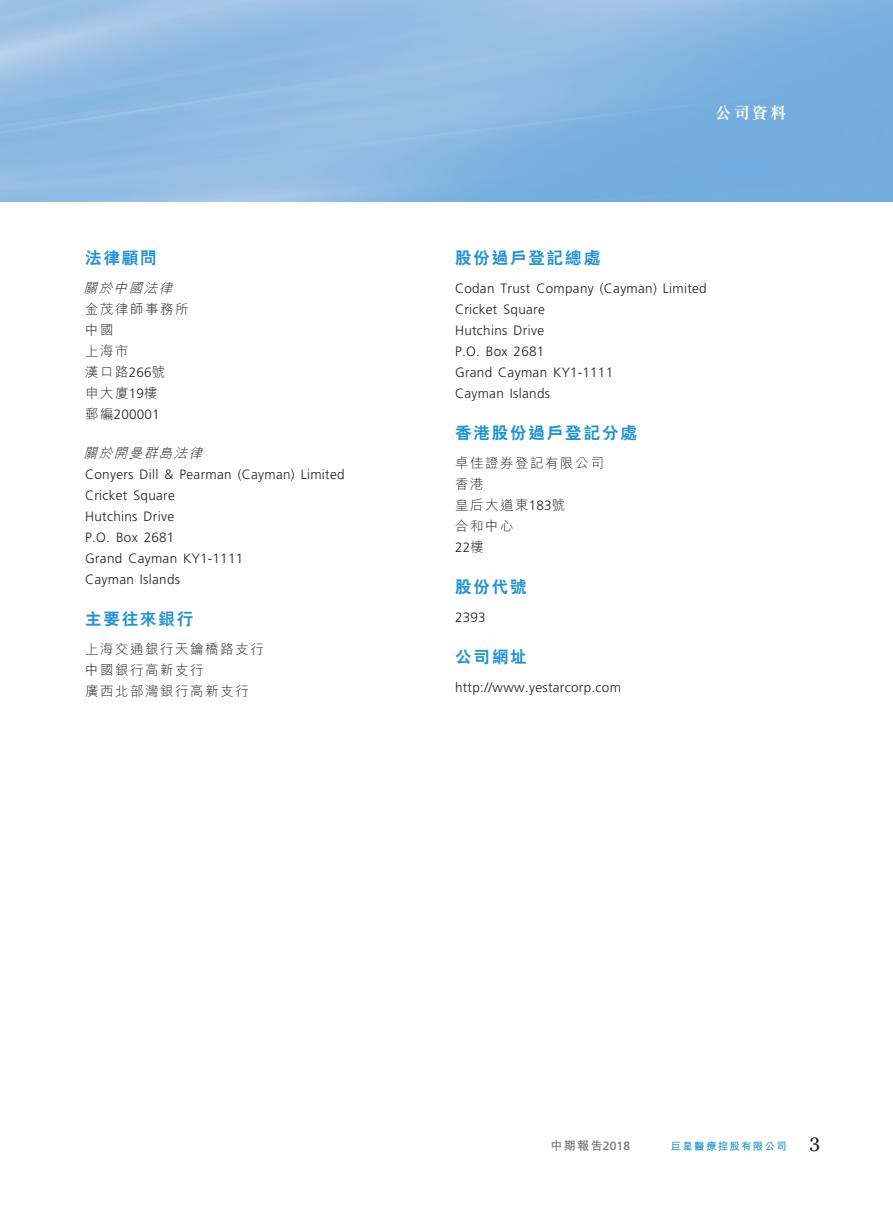
<style>
.page{position:relative;width:893px;height:1212px;background:#fff}
.page>*{position:absolute;margin:0;border:0;box-sizing:border-box;transform-origin:0 0}
._03_H1{font:800 16.5px "C Hei 2 HK";letter-spacing:.115em;color:#2192d1}
.t1{font:700 16.5px "M Sung HK";color:#fff}
._11_P0{font:300 13.5px/21px "Frutiger LT Std";letter-spacing:.025em;color:#231f20}
._11_P0-2{font:300 13.5px/21px "M Hei HK";letter-spacing:.115em;color:#231f20}
.t2{font:700 12px "M Hei HK";color:#6c6d70}
.t3{font:700 10.5px "M Hei HK";letter-spacing:.115em;color:#2192d1}
.s1{font-style:italic}
.s2{font-family:"Frutiger LT Std"}
.s3{font-family:"M Hei HK";font-style:italic}
.s4{font-family:"Frutiger LT Std";font-weight:400}
.s5{font-family:"Georgia";font-weight:400;font-size:19.5px;color:#231f20}
</style>
<div class="page">
<p class="_03_H1" style="left:85px;top:246px;width:73px">法律顧問</p>
<p class="_11_P0-2" style="left:84px;top:277px;width:107px"><span class="s1">關於中國法律</span>金茂律師事務所中國<br>上海市<br>漢口路<span class="s2">266</span>號<br>申大廈<span class="s2">19</span>樓<br>郵編<span class="s2">200001</span></p>
<p class="_11_P0" style="left:84px;top:443px;width:262px"><span class="s3">關於開曼群島法律<br></span>Conyers Dill &amp; Pearman (Cayman) Limited<br>Cricket Square<br>Hutchins Drive<br>P.O. Box 2681<br>Grand Cayman KY1-1111<br>Cayman Islands</p>
<p class="_03_H1" style="left:85px;top:607px;width:110px">主要往來銀行</p>
<p class="_11_P0-2" style="left:85px;top:638px;width:180px">上海交通銀行天鑰橋路支行中國銀行高新支行<br>廣西北部灣銀行高新支行</p>
<p class="t1" style="left:715px;top:101px;width:73px">公司資料</p>
<p class="_03_H1" style="left:455px;top:246px;width:147px">股份過戶登記總處</p>
<p class="_11_P0" style="left:455px;top:278px;width:253px">Codan Trust Company (Cayman) Limited<br>Cricket Square<br>Hutchins Drive<br>P.O. Box 2681<br>Grand Cayman KY1-1111<br>Cayman Islands</p>
<p class="_03_H1" style="left:455px;top:421px;width:183px">香港股份過戶登記分處</p>
<p class="_11_P0-2" style="left:455px;top:452px;width:150px">卓佳證券登記有限公司香港<br>皇后大道東<span class="s2">183</span>號<br>合和中心<br><span class="s2">22</span>樓</p>
<p class="_03_H1" style="left:455px;top:575px;width:73px">股份代號</p>
<p class="_11_P0" style="left:455px;top:607px;width:32px">2393</p>
<p class="_03_H1" style="left:455px;top:645px;width:73px">公司網址</p>
<p class="_11_P0" style="left:455px;top:677px;width:168px">http://www.yestarcorp.com</p>
<p class="t2" style="left:551px;top:1136px;width:81px">中期報告<span class="s4">2018</span></p>
<p class="t3" style="left:671px;top:1138px;width:151px">巨星醫療控股有限公司 <span class="s5">3</span></p>
</div>
